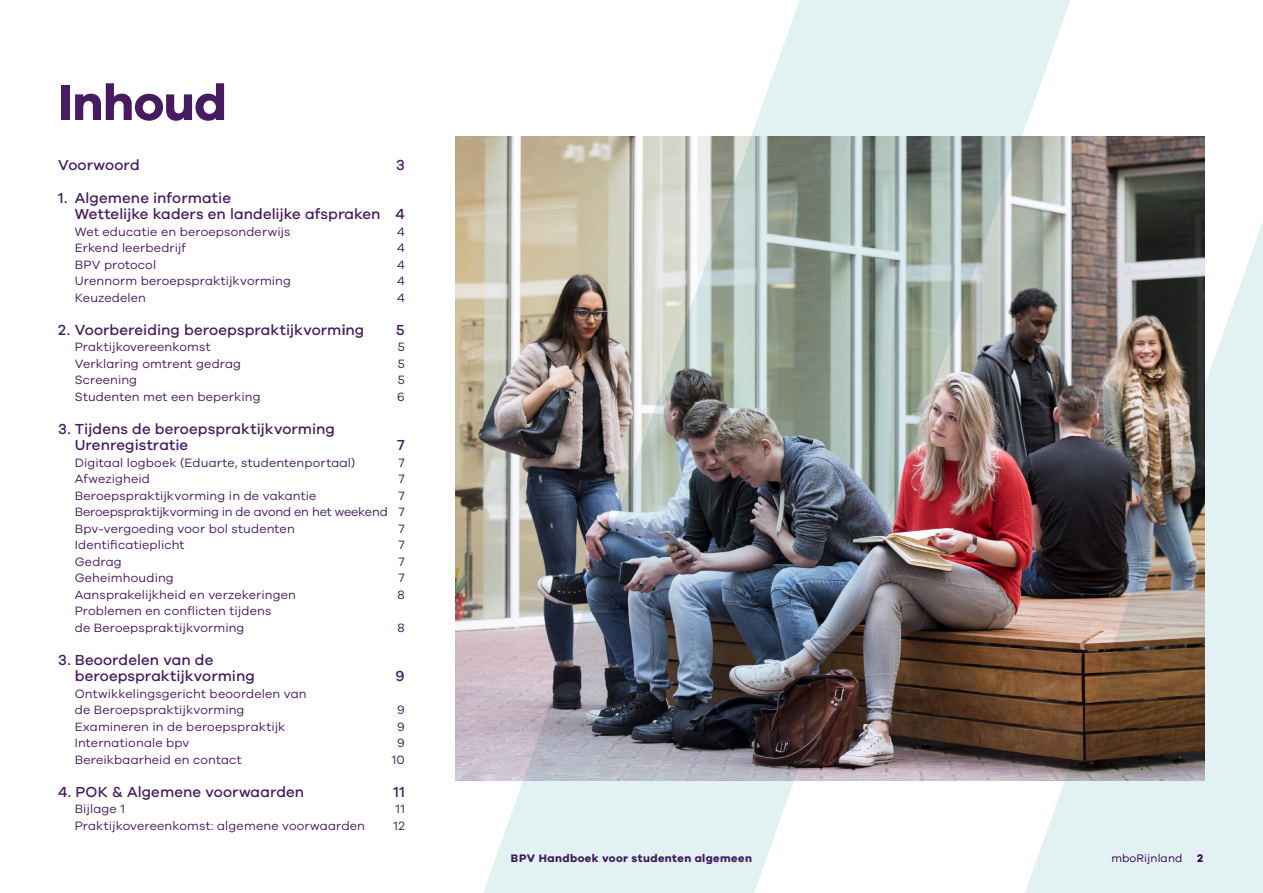
<style>
.page{position:relative;width:1263px;height:893px;background:#fff}
.page>*{position:absolute;margin:0;border:0;box-sizing:border-box;transform-origin:0 0}
.t1{font:700 51px "Galano Grotesque";letter-spacing:-.015em;color:#461b60}
.t2{font:500 15px/16.5px "Galano Grotesque";letter-spacing:.005em;color:#461b60}
.t3{font:12.45px/16.5px "Galano Grotesque";letter-spacing:.01em;color:#461b60}
.t4{font:700 11.25px "Galano Grotesque";letter-spacing:.035em;color:#461b60}
.t5{font:11.25px "Galano Grotesque";letter-spacing:.01em;color:#3b0056}
.t6{font:700 11.25px "Galano Grotesque";color:#3b0056}
</style>
<div class="page">
<svg style="left:1209px;top:222px;width:54px;height:671px;background:#e5f2f3"></svg>
<img style="left:455px;top:0;width:754px;height:893px">
<h1 class="t1" style="left:58px;top:71px;width:170px">Inhoud</h1>
<p class="t2" style="left:58px;top:156px;width:83px">Voorwoord</p>
<p class="t2" style="left:396px;top:156px;width:10px">3</p>
<p class="t2" style="left:75px;top:189px;width:332px;text-indent:-16px">1. Algemene informatie<br>Wettelijke kaders en landelijke afspraken 4</p>
<p class="t3" style="left:75px;top:223px;width:217px">Wet educatie en beroepsonderwijs</p>
<p class="t3" style="left:397px;top:223px;width:9px">4</p>
<p class="t3" style="left:75px;top:239px;width:113px">Erkend leerbedrijf</p>
<p class="t3" style="left:397px;top:239px;width:9px">4</p>
<p class="t3" style="left:75px;top:256px;width:83px">BPV protocol</p>
<p class="t3" style="left:397px;top:256px;width:9px">4</p>
<p class="t3" style="left:75px;top:272px;width:218px">Urennorm beroepspraktijkvorming</p>
<p class="t3" style="left:397px;top:272px;width:9px">4</p>
<p class="t3" style="left:75px;top:289px;width:73px">Keuzedelen</p>
<p class="t3" style="left:397px;top:289px;width:9px">4</p>
<p class="t2" style="left:58px;top:321px;width:308px">2. Voorbereiding beroepspraktijkvorming</p>
<p class="t2" style="left:396px;top:321px;width:10px">5</p>
<p class="t3" style="left:75px;top:338px;width:137px">Praktijkovereenkomst</p>
<p class="t3" style="left:398px;top:338px;width:9px">5</p>
<p class="t3" style="left:75px;top:355px;width:168px">Verklaring omtrent gedrag</p>
<p class="t3" style="left:398px;top:355px;width:9px">5</p>
<p class="t3" style="left:75px;top:371px;width:64px">Screening</p>
<p class="t3" style="left:398px;top:371px;width:9px">5</p>
<p class="t3" style="left:75px;top:388px;width:187px">Studenten met een beperking</p>
<p class="t3" style="left:397px;top:388px;width:9px">6</p>
<p class="t2" style="left:75px;top:420px;width:262px;text-indent:-16px">3. Tijdens de beroepspraktijkvorming<br>Urenregistratie</p>
<p class="t2" style="left:397px;top:436px;width:9px">7</p>
<p class="t3" style="left:75px;top:454px;width:282px">Digitaal logboek (Eduarte, studentenportaal)</p>
<p class="t3" style="left:399px;top:454px;width:8px">7</p>
<p class="t3" style="left:75px;top:470px;width:77px">Afwezigheid</p>
<p class="t3" style="left:399px;top:470px;width:8px">7</p>
<p class="t3" style="left:75px;top:487px;width:243px">Beroepspraktijkvorming in de vakantie</p>
<p class="t3" style="left:75px;top:487px;width:331px;text-align:justify;text-indent:324px">7<br>Beroepspraktijkvorming in de avond en het weekend 7<br>Bpv-vergoeding voor bol studenten</p>
<p class="t3" style="left:399px;top:520px;width:8px">7</p>
<p class="t3" style="left:75px;top:536px;width:111px">Identificatieplicht</p>
<p class="t3" style="left:399px;top:536px;width:8px">7</p>
<p class="t3" style="left:75px;top:553px;width:49px">Gedrag</p>
<p class="t3" style="left:399px;top:553px;width:8px">7</p>
<p class="t3" style="left:75px;top:569px;width:101px">Geheimhouding</p>
<p class="t3" style="left:399px;top:569px;width:8px">7</p>
<p class="t3" style="left:75px;top:586px;width:223px">Aansprakelijkheid en verzekeringen</p>
<p class="t3" style="left:398px;top:586px;width:9px">8</p>
<p class="t3" style="left:75px;top:602px;width:198px">Problemen en conflicten tijdens de Beroepspraktijkvorming</p>
<p class="t3" style="left:398px;top:619px;width:9px">8</p>
<p class="t2" style="left:75px;top:651px;width:182px;text-indent:-17px">3. Beoordelen van de beroepspraktijkvorming</p>
<p class="t3" style="left:75px;top:685px;width:233px">Ontwikkelingsgericht beoordelen van de Beroepspraktijkvorming</p>
<p class="t2" style="left:396px;top:667px;width:11px">9</p>
<p class="t3" style="left:397px;top:701px;width:9px">9</p>
<p class="t3" style="left:75px;top:718px;width:212px">Examineren in de beroepspraktijk</p>
<p class="t3" style="left:397px;top:718px;width:9px">9</p>
<p class="t3" style="left:75px;top:734px;width:116px">Internationale bpv</p>
<p class="t3" style="left:397px;top:734px;width:9px">9</p>
<p class="t3" style="left:75px;top:751px;width:168px">Bereikbaarheid en contact</p>
<p class="t3" style="left:392px;top:751px;width:15px">10</p>
<p class="t2" style="left:58px;top:783px;width:247px">4. POK &amp; Algemene voorwaarden</p>
<p class="t2" style="left:394px;top:783px;width:13px">11</p>
<p class="t3" style="left:75px;top:800px;width:52px">Bijlage 1</p>
<p class="t3" style="left:396px;top:800px;width:11px">11</p>
<p class="t3" style="left:75px;top:817px;width:292px">Praktijkovereenkomst: algemene voorwaarden</p>
<p class="t3" style="left:394px;top:817px;width:13px">12</p>
<p class="t4" style="left:511px;top:851px;width:243px">BPV Handboek voor studenten algemeen</p>
<p class="t5" style="left:1111px;top:851px;width:73px">mboRijnland</p>
<p class="t6" style="left:1197px;top:851px;width:8px">2</p>
</div>
